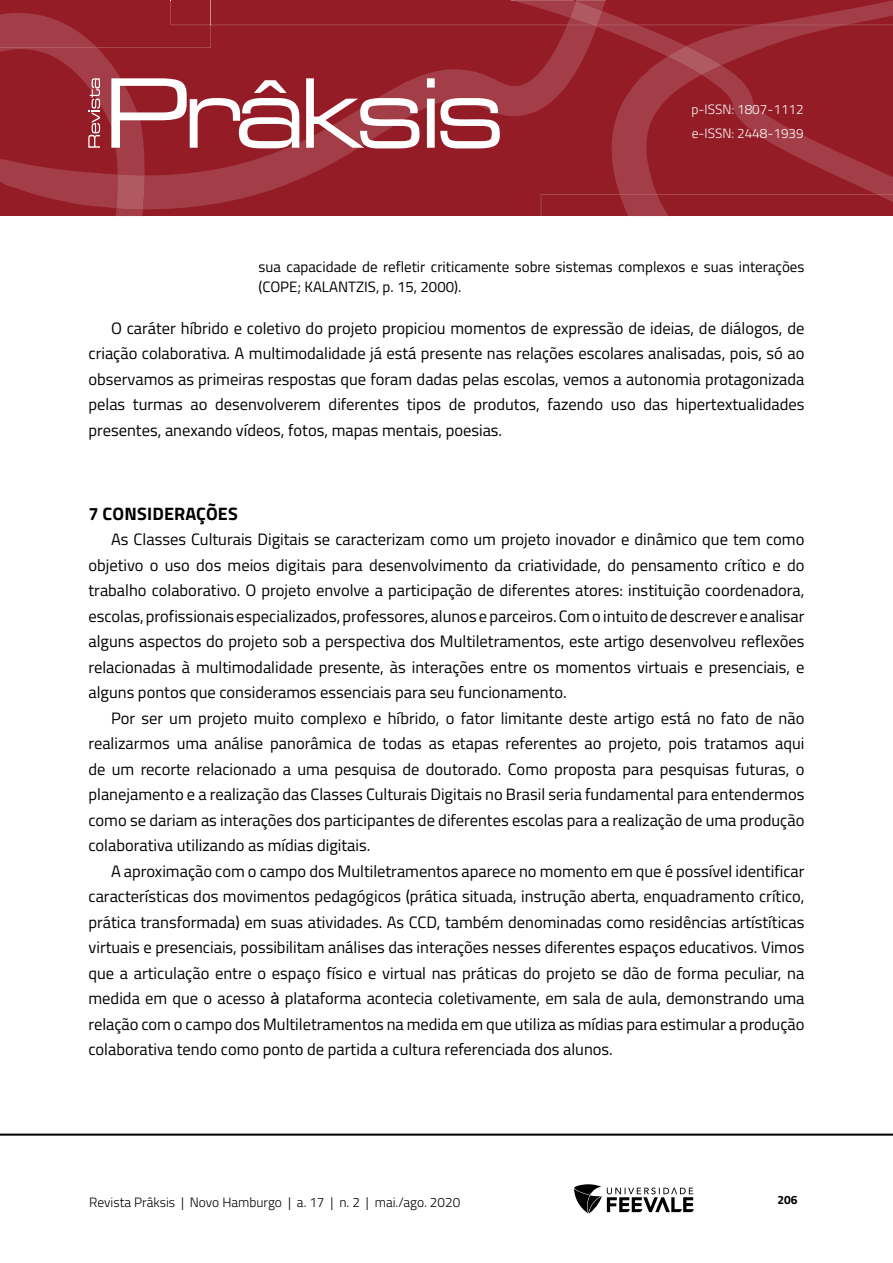
<style>
.page{position:relative;width:893px;height:1263px;background:#fff}
.page>*{position:absolute;margin:0;border:0;box-sizing:border-box;transform-origin:0 0}
.TITILO_1{font:700 18px "Titillium Web";letter-spacing:.01em;color:#000}
.Corpo_de_texto{font:16.5px/25.5px "Titillium Web";color:#000;text-align:justify}
.Citação{font:15px/19.5px "Titillium Web";color:#000}
.t1{font:300 13.5px "Titillium Web";color:#000}
.t2{font:300 13.5px/24px "Titillium Web";color:#fff}
.t3{font:700 12px "Titillium Web";color:#000}
.s1{font-family:"Arial"}
</style>
<div class="page">
<hr style="left:0;top:1133px;width:893px;height:3px;background:#000">
<svg style="left:574px;top:1184px;width:120px;height:29px"></svg>
<svg style="left:0;top:0;width:893px;height:216px;background:#9c2e38"></svg>
<p class="t2" style="left:691px;top:97px;width:114px">p-ISSN: 1807-1112 e-ISSN: 2448-1939</p>
<p class="Citação" style="left:259px;top:256px;width:547px">sua capacidade de refletir criticamente sobre sistemas complexos e suas interações (COPE; KALANTZIS, p. 15, 2000).</p>
<p class="Corpo_de_texto" style="left:88px;top:314px;width:717px;text-indent:22px">O caráter híbrido e coletivo do projeto propiciou momentos de expressão de ideias, de diálogos, de criação colaborativa. A multimodalidade já está presente nas relações escolares analisadas, pois, só ao observamos as primeiras respostas que foram dadas pelas escolas, vemos a autonomia protagonizada pelas turmas ao desenvolverem diferentes tipos de produtos, fazendo uso das hipertextualidades presentes, anexando vídeos, fotos, mapas mentais, poesias.</p>
<p class="TITILO_1" style="left:88px;top:499px;width:151px">7 CONSIDERAÇÕES</p>
<p class="Corpo_de_texto" style="left:88px;top:526px;width:717px;text-indent:22px">As Classes Culturais Digitais se caracterizam como um projeto inovador e dinâmico que tem como objetivo o uso dos meios digitais para desenvolvimento da criatividade, do pensamento crítico e do trabalho colaborativo. O projeto envolve a participação de diferentes atores: instituição coordenadora, escolas, profissionais especializados, professores, alunos e parceiros. Com o intuito de descrever e analisar alguns aspectos do projeto sob a perspectiva dos Multiletramentos, este artigo desenvolveu reflexões relacionadas à multimodalidade presente, às interações entre os momentos virtuais e presenciais, e alguns pontos que consideramos essenciais para seu funcionamento.</p>
<p class="Corpo_de_texto" style="left:88px;top:704px;width:717px;text-indent:22px">Por ser um projeto muito complexo e híbrido, o fator limitante deste artigo está no fato de não realizarmos uma análise panorâmica de todas as etapas referentes ao projeto, pois tratamos aqui de um recorte relacionado a uma pesquisa de doutorado. Como proposta para pesquisas futuras, o planejamento e a realização das Classes Culturais Digitais no Brasil seria fundamental para entendermos como se dariam as interações dos participantes de diferentes escolas para a realização de uma produção colaborativa utilizando as mídias digitais.</p>
<p class="Corpo_de_texto" style="left:88px;top:857px;width:718px;text-indent:22px">A aproximação com o campo dos Multiletramentos aparece no momento em que é possível identificar características dos movimentos pedagógicos (prática situada, instrução aberta, enquadramento crítico, prática transformada) em suas atividades. As CCD, também denominadas como residências artístíticas virtuais e presenciais, possibilitam análises das interações nesses diferentes espaços educativos. Vimos que a articulação entre o espaço físico e virtual nas práticas do projeto se dão de forma peculiar, na medida em que o acesso <span class="s1">à</span> plataforma acontecia coletivamente, em sala de aula, demonstrando uma relação com o campo dos Multiletramentos na medida em que utiliza as mídias para estimular a produção colaborativa tendo como ponto de partida a cultura referenciada dos alunos.</p>
<p class="t1" style="left:89px;top:1192px;width:372px">Revista Prâksis | Novo Hamburgo | a. 17 | n. 2 | mai./ago. 2020</p>
<p class="t3" style="left:777px;top:1190px;width:22px">206</p>
</div>
